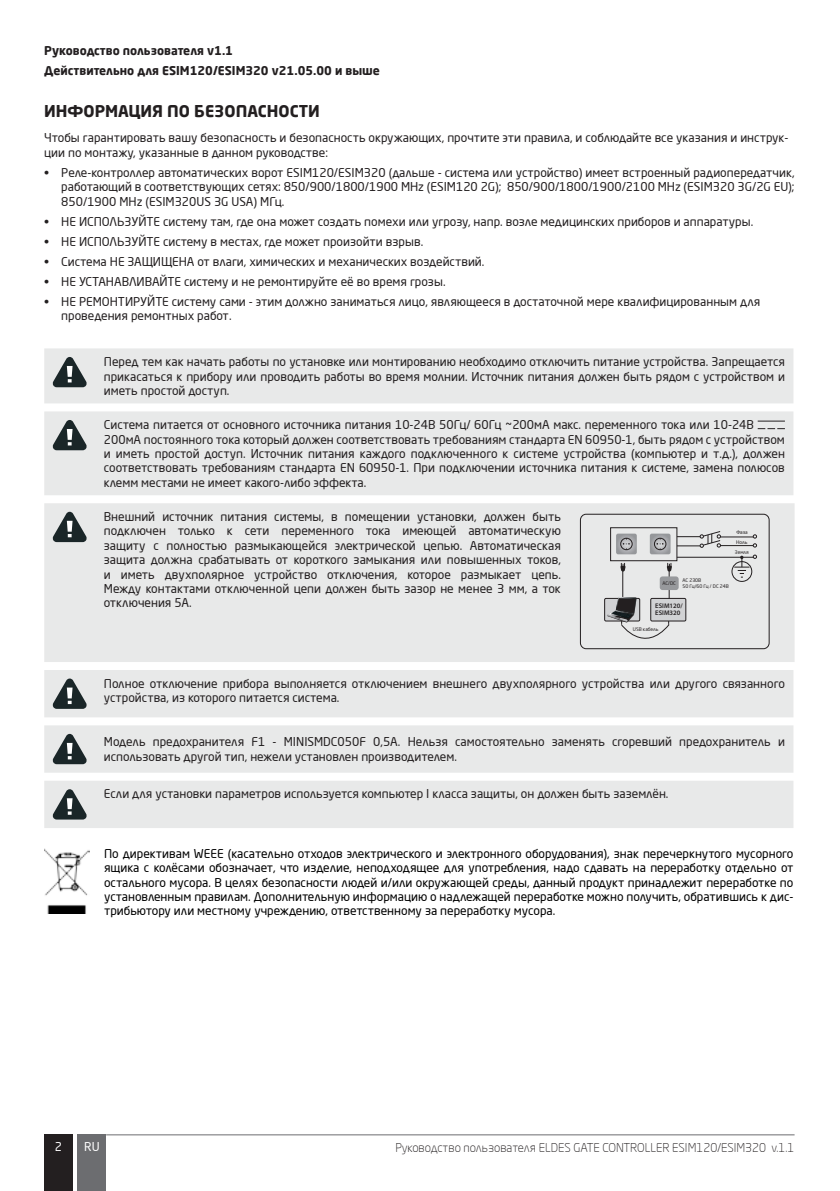
<style>
.page{position:relative;width:840px;height:1191px;background:#fff}
.page>*{position:absolute;margin:0;border:0;box-sizing:border-box;transform-origin:0 0}
.Heading_noNuber{font:700 16px "Neo Sans Pro";color:#231f20}
.Default{font:12px/14.4px "Neo Sans Pro";color:#231f20}
.t1{font:12px/14.4px "Neo Sans Pro";color:#000;text-align:justify}
.Text{font:12px/14.4px "Neo Sans Pro";color:#231f20;text-align:justify}
.Default-2{font:700 12px "Neo Sans Pro";color:#231f20}
.t2{font:300 12px "Neo Sans Pro";color:#231f20}
.Table{font:12px "Neo Sans Pro";color:#fff}
.t3{font:600 6.8px/6.4px "Myriad Pro";color:#231f20}
.t4{font:5px/5.8px "Neo Sans Pro";color:#231f20}
</style>
<div class="page">
<div style="left:44px;top:1134px;width:29px;height:57px;background:#231f20"></div>
<div style="left:78px;top:1134px;width:28px;height:57px;background:#6c6d70"></div>
<hr style="left:106px;top:1134px;width:688px;height:1px;background:#6c6d70">
<div style="left:44px;top:348px;width:749px;height:55px;background:#e8e9e9"></div>
<svg style="left:53px;top:357px;width:34px;height:30px"></svg>
<div style="left:44px;top:411px;width:749px;height:84px;background:#e8e9e9"></div>
<svg style="left:53px;top:420px;width:34px;height:30px"></svg>
<svg style="left:757px;top:420px;width:27px;height:1px"></svg>
<svg style="left:757px;top:428px;width:27px;height:1px"></svg>
<div style="left:44px;top:503px;width:750px;height:159px;background:#e8e9e9"></div>
<svg style="left:53px;top:512px;width:34px;height:30px"></svg>
<div style="left:579px;top:514px;width:190px;height:135px;border:1px solid #231f20;border-radius:6px"></div>
<svg style="left:752px;top:534px;width:4px;height:13px"></svg>
<svg style="left:676px;top:531px;width:44px;height:16px"></svg>
<hr style="left:720px;top:536px;width:32px;height:1px;background:#231f20">
<hr style="left:676px;top:557px;width:76px;height:1px;background:#231f20">
<hr style="left:720px;top:545px;width:32px;height:1px;background:#231f20">
<div style="left:650px;top:598px;width:35px;height:23px;background:#d1d2d4"></div>
<div style="left:650px;top:598px;width:35px;height:23px;border:1px solid #231f20"></div>
<div style="left:610px;top:527px;width:66px;height:34px;border:1px solid #231f20"></div>
<svg style="left:649px;top:533px;width:21px;height:21px"></svg>
<svg style="left:615px;top:533px;width:21px;height:21px"></svg>
<svg style="left:601px;top:563px;width:70px;height:90px;background:#cbcccc"></svg>
<div style="left:659px;top:576px;width:19px;height:14px;background:#97999c;border-radius:3px"></div>
<div style="left:731px;top:561px;width:20px;height:20px;border:1px solid #231f20;border-radius:50%"></div>
<svg style="left:733px;top:555px;width:23px;height:23px"></svg>
<div style="left:44px;top:670px;width:749px;height:47px;background:#e8e9e9"></div>
<div style="left:44px;top:725px;width:749px;height:47px;background:#e8e9e9"></div>
<div style="left:44px;top:781px;width:749px;height:47px;background:#e8e9e9"></div>
<img style="left:44px;top:848px;width:46px;height:65px">
<p class="Default-2" style="left:44px;top:42px;width:190px">Руководство пользователя v1.1</p>
<p class="Default-2" style="left:44px;top:62px;width:337px">Действительно для ESIM120/ESIM320 v21.05.00 и выше</p>
<p class="Heading_noNuber" style="left:44px;top:100px;width:277px">ИНФОРМАЦИЯ ПО БЕЗОПАСНОСТИ</p>
<p class="Default" style="left:44px;top:130px;width:745px">Чтобы гарантировать вашу безопасность и безопасность окружающих, прочтите эти правила, и соблюдайте все указания и инструк&shy;ции по монтажу, указанные в данном руководстве:</p>
<p class="Default" style="left:61px;top:165px;width:734px;text-align:justify;text-indent:-17px">• Реле-контроллер автоматических ворот ESIM120/ESIM320 (дальше - система или устройство) имеет встроенный радиопередатчик, работающий в соответствующих сетях: 850/900/1800/1900 MHz (ESIM120 2G); 850/900/1800/1900/2100 MHz (ESIM320 3G/2G EU); 850/1900 MHz (ESIM320US 3G USA) МГц.</p>
<p class="Default" style="left:44px;top:214px;width:710px">• НЕ ИСПОЛЬЗУЙТЕ систему там, где она может создать помехи или угрозу, напр. возле медицинских приборов и аппаратуры.</p>
<p class="Default" style="left:44px;top:234px;width:380px">• НЕ ИСПОЛЬЗУЙТЕ систему в местах, где может произойти взрыв.</p>
<p class="Default" style="left:44px;top:254px;width:441px">• Система НЕ ЗАЩИЩЕНА от влаги, химических и механических воздействий.</p>
<p class="Default" style="left:44px;top:274px;width:402px">• НЕ УСТАНАВЛИВАЙТЕ систему и не ремонтируйте её во время грозы.</p>
<p class="Default" style="left:61px;top:294px;width:700px;text-indent:-17px">• НЕ РЕМОНТИРУЙТЕ систему сами - этим должно заниматься лицо, являющееся в достаточной мере квалифицированным для проведения ремонтных работ.</p>
<p class="Text" style="left:104px;top:354px;width:682px">Перед тем как начать работы по установке или монтированию необходимо отключить питание устройства. Запрещается прикасаться к прибору или проводить работы во время молнии. Источник питания должен быть рядом с устройством и иметь простой доступ.</p>
<p class="Default" style="left:104px;top:417px;width:682px">Система питается от основного источника питания 10-24В 50Гц/ 60Гц ~200мА макс. переменного тока или 10-24В 200мА постоянного тока который должен соответствовать требованиям стандарта EN 60950-1, быть рядом с устройством и иметь простой доступ. Источник питания каждого подключенного к системе устройства (компьютер и т.д.), должен соответствовать требованиям стандарта EN 60950-1. При подключении источника питания к системе, замена полюсов клемм местами не имеет какого-либо эффекта.</p>
<p class="Default" style="left:104px;top:509px;width:458px;text-align:justify">Внешний источник питания системы, в помещении установки, должен быть подключен только к сети переменного тока имеющей автоматическую защиту с полностью размыкающейся электрической цепью. Автоматическая защита должна срабатывать от короткого замыкания или повышенных токов, и иметь двухполярное устройство отключения, которое размыкает цепь.<br>Между контактами отключенной цепи должен быть зазор не менее 3 мм, а ток отключения 5A.</p>
<p class="t4" style="left:736px;top:529px;width:13px">Фаза</p>
<p class="t4" style="left:734px;top:536px;width:16px;line-height:10.8px">Ноль<br>Земля</p>
<p class="t4" style="left:682px;top:577px;width:48px">AC 230В<br>50 Гц/60 Гц / DC 24В</p>
<p class="t4" style="left:662px;top:580px;width:15px">AC/DC</p>
<p class="t3" style="left:655px;top:603px;width:29px">ESIM120/<br>ESIM320</p>
<p class="t4" style="left:632px;top:626px;width:27px">USB кабель</p>
<p class="Default" style="left:104px;top:676px;width:682px">Полное отключение прибора выполняется отключением внешнего двухполярного устройства или другого связанного устройства, из которого питается система.</p>
<p class="Default" style="left:104px;top:734px;width:682px">Модель предохранителя F1 - MINISMDC050F 0,5A. Нельзя самостоятельно заменять сгоревший предохранитель и использовать другой тип, нежели установлен производителем.</p>
<p class="Default" style="left:104px;top:786px;width:566px">Если для установки параметров используется компьютер I класса защиты, он должен быть заземлён.</p>
<p class="t1" style="left:104px;top:846px;width:690px">По директивам WEEE (касательно отходов электрического и электронного оборудования), знак перечеркнутого мусорного ящика с колёсами обозначает, что изделие, неподходящее для употребления, надо сдавать на переработку отдельно от остального мусора. В целях безопасности людей и/или окружающей среды, данный продукт принадлежит переработке по установленным правилам. Дополнительную информацию о надлежащей переработке можно получить, обратившись к дис&shy;трибьютору или местному учреждению, ответственному за переработку мусора.</p>
<p class="Table" style="left:55px;top:1139px;width:9px">2</p>
<p class="Table" style="left:84px;top:1139px;width:17px">RU</p>
<p class="t2" style="left:395px;top:1140px;width:400px">Руководство пользователя ELDES GATE CONTROLLER ESIM120/ESIM320 v.1.1</p>
</div>
